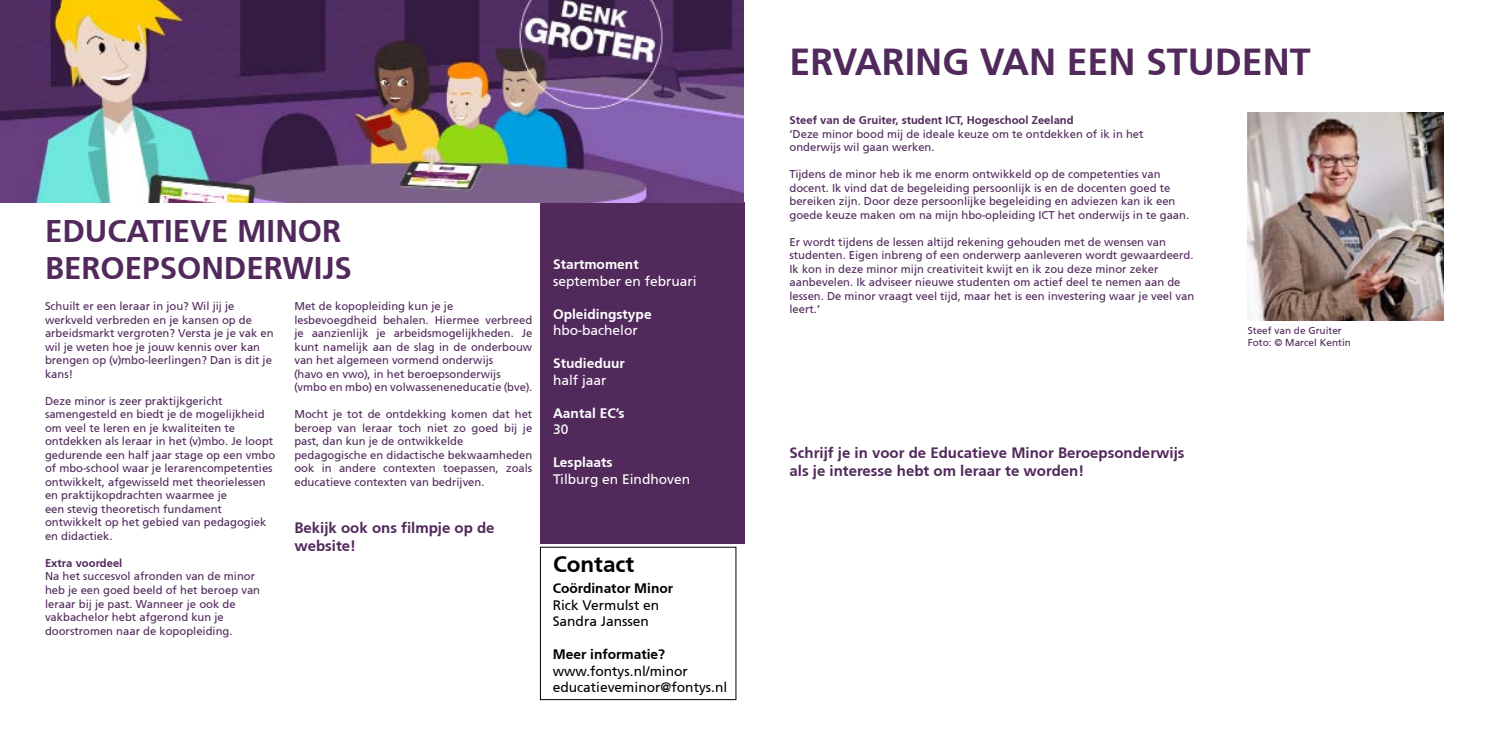
<style>
.page{position:relative;width:1489px;height:745px;background:#fff}
.page>*{position:absolute;margin:0;border:0;box-sizing:border-box;transform-origin:0 0}
.t1{font:700 37.5px "Fontys Frutiger";color:#51295b}
.t2{font:700 31.25px/37.5px "Fontys Frutiger";color:#51295b}
.t3{font:700 22.5px "Fontys Frutiger";color:#000}
.t4{font:700 15px/18px "Fontys Frutiger";color:#51295b}
.t5{font:13.75px/16.5px "Fontys Frutiger Roman";color:#000}
.t6{font:13.75px "Fontys Frutiger Roman";color:#fff}
.t7{font:700 13.75px "Fontys Frutiger";color:#fff}
.t8{font:700 13.75px "Fontys Frutiger";color:#000}
.t9{font:11.25px/13.5px "Fontys Frutiger Roman";color:#51295b}
.t10{font:700 11.25px "Fontys Frutiger";color:#51295b}
.t11{font:10px/12px "Fontys Frutiger Roman";color:#51295b}
</style>
<div class="page">
<div style="left:540px;top:202px;width:204px;height:340px;background:#51295b"></div>
<img style="left:0;top:0;width:744px;height:203px">
<img style="left:1247px;top:112px;width:196px;height:208px">
<h2 class="t2" style="left:45px;top:211px;width:308px">EDUCATIEVE MINOR<br>BEROEPSONDERWIJS</h2>
<p class="t9" style="left:45px;top:299px;width:230px">Schuilt er een leraar in jou? Wil jij je werkveld verbreden en je kansen op de arbeidsmarkt vergroten? Versta je je vak en wil je weten hoe je jouw kennis over kan brengen op (v)mbo-leerlingen? Dan is dit je kans!</p>
<p class="t9" style="left:45px;top:394px;width:232px">Deze minor is zeer praktijkgericht samengesteld en biedt je de mogelijkheid om veel te leren en je kwaliteiten te ontdekken als leraar in het (v)mbo. Je loopt gedurende een half jaar stage op een vmbo of mbo-school waar je lerarencompetenties ontwikkelt, afgewisseld met theorielessen en praktijkopdrachten waarmee je<br>een stevig theoretisch fundament ontwikkelt op het gebied van pedagogiek en didactiek.</p>
<p class="t10" style="left:45px;top:556px;width:79px">Extra voordeel</p>
<p class="t9" style="left:45px;top:569px;width:217px">Na het succesvol afronden van de minor heb je een goed beeld of het beroep van leraar bij je past. Wanneer je ook de vakbachelor hebt afgerond kun je doorstromen naar de kopopleiding.</p>
<p class="t9" style="left:294px;top:299px;width:239px">Met de kopopleiding kun je je lesbevoegdheid behalen. Hiermee verbreed je aanzienlijk je arbeidsmogelijkheden. Je kunt namelijk aan de slag in de onderbouw van het algemeen vormend onderwijs<br>(havo en vwo), in het beroepsonderwijs (vmbo en mbo) en volwasseneneducatie (bve).</p>
<p class="t9" style="left:294px;top:407px;width:239px">Mocht je tot de ontdekking komen dat het beroep van leraar toch niet zo goed bij je past, dan kun je de ontwikkelde pedagogische en didactische bekwaamheden ook in andere contexten toepassen, zoals educatieve contexten van bedrijven.</p>
<h3 class="t4" style="left:294px;top:518px;width:202px">Bekijk ook ons filmpje op de website!</h3>
<p class="t7" style="left:553px;top:256px;width:87px">Startmoment</p>
<p class="t6" style="left:553px;top:273px;width:145px">september en februari</p>
<p class="t7" style="left:553px;top:306px;width:100px">Opleidingstype</p>
<p class="t6" style="left:553px;top:322px;width:86px">hbo-bachelor</p>
<p class="t7" style="left:553px;top:355px;width:73px">Studieduur</p>
<p class="t6" style="left:553px;top:372px;width:55px">half jaar</p>
<p class="t7" style="left:553px;top:405px;width:73px">Aantal EC’s</p>
<p class="t6" style="left:553px;top:421px;width:17px">30</p>
<p class="t7" style="left:553px;top:454px;width:61px">Lesplaats</p>
<p class="t6" style="left:553px;top:471px;width:139px">Tilburg en Eindhoven</p>
<h3 class="t3" style="left:553px;top:550px;width:83px">Contact</h3>
<p class="t8" style="left:552px;top:580px;width:122px">Coördinator Minor</p>
<p class="t5" style="left:552px;top:596px;width:108px">Rick Vermulst en<br>Sandra Janssen</p>
<p class="t8" style="left:552px;top:646px;width:114px">Meer informatie?</p>
<p class="t5" style="left:552px;top:662px;width:176px">www.fontys.nl/minor educatieveminor@fontys.nl</p>
<h1 class="t1" style="left:789px;top:40px;width:522px">ERVARING VAN EEN STUDENT</h1>
<p class="t10" style="left:789px;top:114px;width:286px">Steef van de Gruiter, student ICT, Hogeschool Zeeland</p>
<p class="t9" style="left:789px;top:127px;width:355px">‘Deze minor bood mij de ideale keuze om te ontdekken of ik in het onderwijs wil gaan werken.</p>
<p class="t9" style="left:789px;top:167px;width:401px">Tijdens de minor heb ik me enorm ontwikkeld op de competenties van docent. Ik vind dat de begeleiding persoonlijk is en de docenten goed te bereiken zijn. Door deze persoonlijke begeleiding en adviezen kan ik een goede keuze maken om na mijn hbo-opleiding ICT het onderwijs in te gaan.</p>
<p class="t9" style="left:789px;top:235px;width:406px">Er wordt tijdens de lessen altijd rekening gehouden met de wensen van studenten. Eigen inbreng of een onderwerp aanleveren wordt gewaardeerd.<br>Ik kon in deze minor mijn creativiteit kwijt en ik zou deze minor zeker aanbevelen. Ik adviseer nieuwe studenten om actief deel te nemen aan de lessen. De minor vraagt veel tijd, maar het is een investering waar je veel van leert.’</p>
<h3 class="t4" style="left:789px;top:443px;width:396px">Schrijf je in voor de Educatieve Minor Beroepsonderwijs als je interesse hebt om leraar te worden!</h3>
<p class="t11" style="left:1247px;top:324px;width:105px">Steef van de Gruiter<br>Foto: © Marcel Kentin</p>
</div>
